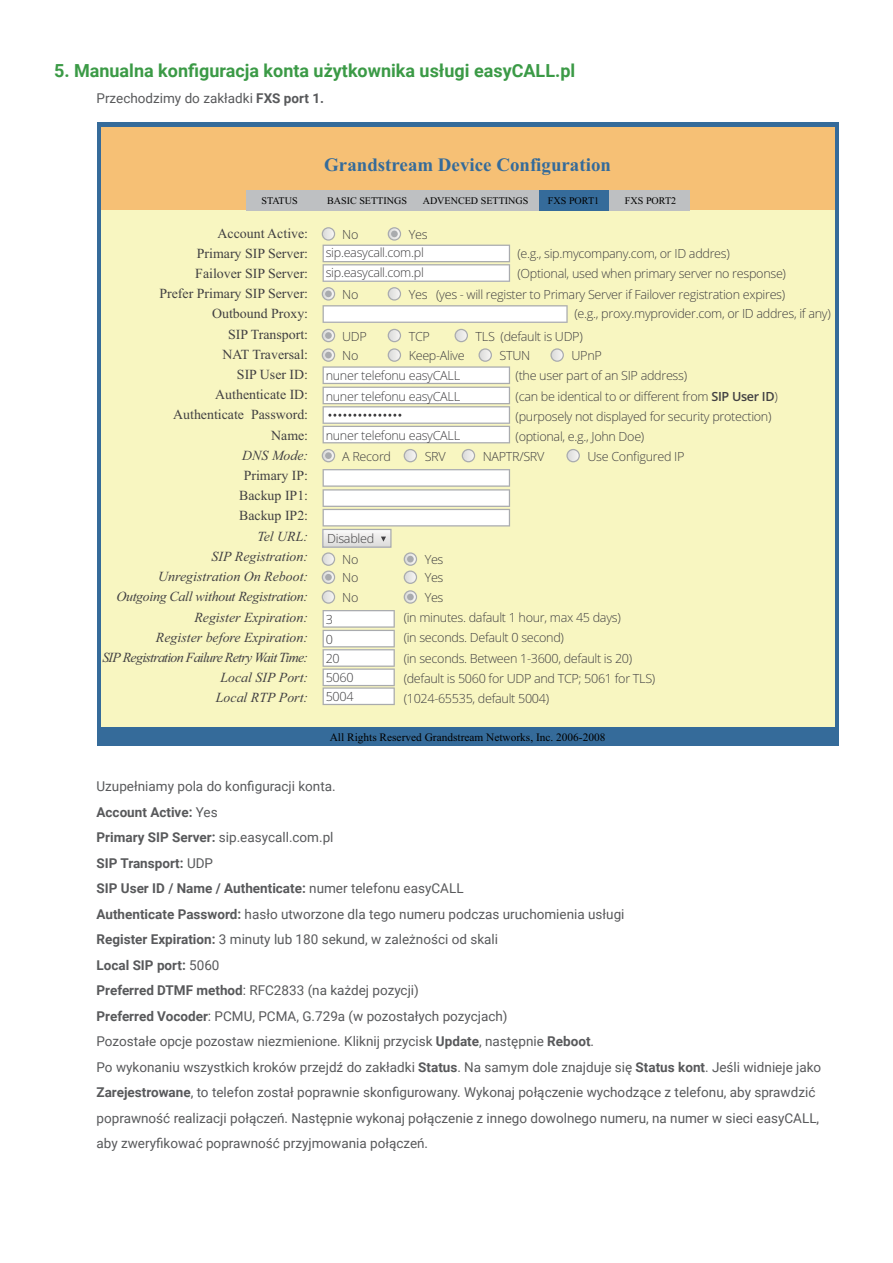
<style>
.page{position:relative;width:893px;height:1263px;background:#fff}
.page>*{position:absolute;margin:0;border:0;box-sizing:border-box;transform-origin:0 0}
.t1{font:700 18.9px "Times New Roman";color:#356b9a}
.H2{font:700 18px "Roboto";color:#3b9a46}
.t2{font:13.95px/20.2px "Times New Roman";color:#414042;text-align:right}
.t3{font:13.5px/25.5px "Roboto";color:#58595b}
.t4{font:700 13.5px "Roboto";color:#58595b}
.t5{font:300 12.6px/20.2px "Open Sans";letter-spacing:-.025em;color:#414042}
.t6{font:11.4px "Times New Roman";color:#000}
.t7{font:10.05px "Times New Roman";color:#000}
.s1{font-weight:700}
.s2{font-style:italic}
.s3{font-weight:600}
.s4{font-weight:400}
</style>
<div class="page">
<div style="left:98px;top:123px;width:741px;height:623px;background:#356b9a"></div>
<div style="left:102px;top:210px;width:733px;height:517px;background:#f8f6c1"></div>
<svg style="left:404px;top:554px;width:12px;height:10px"></svg>
<div style="left:404px;top:552px;width:13px;height:14px;border:1px solid #a9abae;border-radius:50%"></div>
<div style="left:407px;top:556px;width:7px;height:6px;background:#a9abae;border-radius:50%"></div>
<svg style="left:324px;top:531px;width:66px;height:15px"></svg>
<div style="left:322px;top:529px;width:70px;height:19px;border:1px solid #a9abae"></div>
<svg style="left:381px;top:537px;width:5px;height:5px"></svg>
<div style="left:102px;top:127px;width:733px;height:82px;background:#f6c075"></div>
<div style="left:308px;top:191px;width:381px;height:20px;background:#bec0c2"></div>
<div style="left:246px;top:191px;width:65px;height:20px;background:#bec0c2"></div>
<div style="left:539px;top:191px;width:69px;height:20px;background:#356b9a"></div>
<svg style="left:323px;top:610px;width:72px;height:95px;background:#f1f1ed"></svg>
<svg style="left:323px;top:469px;width:187px;height:57px;background:#f2f3ef"></svg>
<div style="left:322px;top:227px;width:13px;height:14px;border:1px solid #a9abae;border-radius:50%"></div>
<svg style="left:322px;top:228px;width:188px;height:54px"></svg>
<div style="left:388px;top:227px;width:13px;height:14px;border:1px solid #a9abae;border-radius:50%"></div>
<div style="left:391px;top:231px;width:7px;height:6px;background:#a9abae;border-radius:50%"></div>
<div style="left:322px;top:287px;width:13px;height:14px;border:1px solid #a9abae;border-radius:50%"></div>
<svg style="left:322px;top:288px;width:246px;height:35px"></svg>
<div style="left:388px;top:287px;width:13px;height:14px;border:1px solid #a9abae;border-radius:50%"></div>
<svg style="left:322px;top:329px;width:13px;height:13px"></svg>
<div style="left:322px;top:329px;width:13px;height:13px;border:1px solid #a9abae;border-radius:50%"></div>
<div style="left:325px;top:332px;width:7px;height:7px;background:#a9abae;border-radius:50%"></div>
<svg style="left:388px;top:329px;width:11px;height:13px"></svg>
<div style="left:388px;top:329px;width:13px;height:13px;border:1px solid #a9abae;border-radius:50%"></div>
<svg style="left:455px;top:329px;width:11px;height:13px"></svg>
<div style="left:455px;top:329px;width:13px;height:13px;border:1px solid #a9abae;border-radius:50%"></div>
<div style="left:322px;top:348px;width:13px;height:14px;border:1px solid #a9abae;border-radius:50%"></div>
<div style="left:388px;top:348px;width:13px;height:14px;border:1px solid #a9abae;border-radius:50%"></div>
<svg style="left:322px;top:349px;width:188px;height:94px"></svg>
<div style="left:478px;top:348px;width:14px;height:14px;border:1px solid #a9abae;border-radius:50%"></div>
<svg style="left:552px;top:349px;width:11px;height:12px"></svg>
<div style="left:550px;top:348px;width:14px;height:14px;border:1px solid #a9abae;border-radius:50%"></div>
<svg style="left:322px;top:449px;width:13px;height:13px"></svg>
<div style="left:322px;top:449px;width:13px;height:13px;border:1px solid #a9abae;border-radius:50%"></div>
<div style="left:325px;top:452px;width:7px;height:7px;background:#a9abae;border-radius:50%"></div>
<svg style="left:404px;top:449px;width:11px;height:13px"></svg>
<div style="left:404px;top:449px;width:13px;height:13px;border:1px solid #a9abae;border-radius:50%"></div>
<svg style="left:322px;top:554px;width:13px;height:10px"></svg>
<div style="left:322px;top:552px;width:13px;height:14px;border:1px solid #a9abae;border-radius:50%"></div>
<svg style="left:404px;top:572px;width:12px;height:10px"></svg>
<div style="left:404px;top:570px;width:13px;height:14px;border:1px solid #a9abae;border-radius:50%"></div>
<svg style="left:322px;top:572px;width:13px;height:10px"></svg>
<div style="left:322px;top:570px;width:13px;height:14px;border:1px solid #a9abae;border-radius:50%"></div>
<div style="left:325px;top:574px;width:7px;height:7px;background:#a9abae;border-radius:50%"></div>
<svg style="left:404px;top:592px;width:12px;height:10px"></svg>
<div style="left:404px;top:590px;width:13px;height:14px;border:1px solid #a9abae;border-radius:50%"></div>
<div style="left:407px;top:594px;width:7px;height:6px;background:#a9abae;border-radius:50%"></div>
<svg style="left:322px;top:592px;width:13px;height:10px"></svg>
<div style="left:322px;top:590px;width:13px;height:14px;border:1px solid #a9abae;border-radius:50%"></div>
<svg style="left:462px;top:449px;width:13px;height:13px"></svg>
<div style="left:462px;top:449px;width:13px;height:13px;border:1px solid #a9abae;border-radius:50%"></div>
<svg style="left:568px;top:449px;width:10px;height:13px"></svg>
<div style="left:566px;top:449px;width:14px;height:13px;border:1px solid #a9abae;border-radius:50%"></div>
<h1 class="H2" style="left:54px;top:58px;width:523px">5. Manualna konfiguracja konta użytkownika usługi easyCALL.pl</h1>
<p class="t3" style="left:97px;top:85px;width:229px">Przechodzimy do zakładki <span class="s1">FXS port 1.</span></p>
<p class="t1" style="left:324px;top:151px;width:288px">Grandstream Device Configuration</p>
<p class="t7" style="left:261px;top:197px;width:38px">STATUS</p>
<p class="t7" style="left:327px;top:197px;width:81px">BASIC SETTINGS</p>
<p class="t7" style="left:423px;top:197px;width:107px">ADVENCED SETTINGS</p>
<p class="t7" style="left:548px;top:197px;width:53px">FXS PORT1</p>
<p class="t7" style="left:625px;top:197px;width:53px">FXS PORT2</p>
<p class="t2" style="left:102px;top:224px;width:207px">Account Active:<br>Primary SIP Server:<br>Failover SIP Server:<br>Prefer Primary SIP Server:<br>Outbound Proxy:<br>SIP Transport:<br>NAT Traversal:<br>SIP User ID:<br>Authenticate ID:<br>Authenticate Password:<br>Name:<br><span class="s2">DNS Mode:<br></span>Primary IP:<br>Backup IP1:<br>Backup IP2:<br><span class="s2">Tel URL:<br>SIP Registration:<br>Unregistration On Reboot:<br>Outgoing Call without Registration:<br>Register Expiration:<br>Register before Expiration:<br>SIP Registration Failure Retry Wait Time:<br>Local SIP Port:<br>Local RTP Port:</span></p>
<p class="t5" style="left:342px;top:224px;width:18px">No</p>
<p class="t5" style="left:409px;top:224px;width:20px">Yes</p>
<p class="t5" style="left:326px;top:243px;width:100px;line-height:19.5px">sip.easycall.com.pl sip.easycall.com.pl</p>
<p class="t5" style="left:517px;top:243px;width:270px">(e.g., sip.mycompany.com, or ID addres)<br>(Optional, used when primary server no response)</p>
<p class="t5" style="left:574px;top:303px;width:258px">(e.g., proxy.myprovider.com, or ID addres, if any)</p>
<p class="t5" style="left:342px;top:284px;width:18px">No</p>
<p class="t5" style="left:409px;top:284px;width:378px">Yes (yes - will register to Primary Server if Failover registration expires)</p>
<p class="t5" style="left:342px;top:325px;width:26px">UDP</p>
<p class="t5" style="left:409px;top:325px;width:23px">TCP</p>
<p class="t5" style="left:476px;top:325px;width:109px">TLS (default is UDP)</p>
<p class="t5" style="left:342px;top:345px;width:18px">No</p>
<p class="t5" style="left:409px;top:345px;width:57px">Keep-Alive</p>
<p class="t5" style="left:500px;top:345px;width:32px">STUN</p>
<p class="t5" style="left:571px;top:345px;width:32px">UPnP</p>
<p class="t5" style="left:326px;top:365px;width:136px">nuner telefonu easyCALL</p>
<p class="t5" style="left:326px;top:385px;width:136px">nuner telefonu easyCALL</p>
<p class="t5" style="left:326px;top:425px;width:136px">nuner telefonu easyCALL</p>
<p class="t5" style="left:342px;top:446px;width:50px">A Record</p>
<p class="t5" style="left:425px;top:446px;width:23px">SRV</p>
<p class="t5" style="left:516px;top:365px;width:264px">(the user part of an SIP address)<br>(can be identical to or different from <span class="s3">SIP User ID</span>) (purposely not displayed for security protection) (optional, e.g., John Doe)</p>
<p class="t5" style="left:483px;top:446px;width:63px">NAPTR/SRV</p>
<p class="t5" style="left:587px;top:446px;width:98px">Use Configured IP</p>
<p class="t5" style="left:327px;top:528px;width:48px">Disabled</p>
<p class="t5" style="left:342px;top:549px;width:18px">No</p>
<p class="t5" style="left:425px;top:549px;width:20px">Yes</p>
<p class="t5" style="left:342px;top:567px;width:18px">No</p>
<p class="t5" style="left:425px;top:567px;width:20px">Yes</p>
<p class="t5" style="left:342px;top:587px;width:18px">No</p>
<p class="t5" style="left:425px;top:587px;width:20px">Yes</p>
<p class="t5" style="left:326px;top:609px;width:29px;line-height:19.4px">3<br>0<br>20<br>5060<br>5004</p>
<p class="t5" style="left:404px;top:607px;width:253px">(in minutes. dafault 1 hour, max 45 days)<br>(in seconds. Default 0 second)<br>(in seconds. Between 1-3600, default is 20) (default is 5060 for UDP and TCP; 5061 for TLS) (1024-65535, default 5004)</p>
<p class="t6" style="left:330px;top:733px;width:277px">All Rights Reserved Grandstream Networks, Inc. 2006-2008</p>
<p class="t3" style="left:97px;top:773px;width:241px">Uzupełniamy pola do konfiguracji konta.</p>
<p class="t4" style="left:97px;top:803px;width:123px">Account Active: <span class="s4">Yes</span></p>
<p class="t3" style="left:97px;top:824px;width:238px"><span class="s1">Primary SIP Server:</span> sip.easycall.com.pl</p>
<p class="t4" style="left:97px;top:854px;width:118px">SIP Transport: <span class="s4">UDP</span></p>
<p class="t4" style="left:97px;top:879px;width:369px">SIP User ID / Name / Authenticate: <span class="s4">numer telefonu easyCALL</span></p>
<p class="t3" style="left:97px;top:901px;width:529px"><span class="s1">Authenticate Password:</span> hasło utworzone dla tego numeru podczas uruchomienia usługi</p>
<p class="t3" style="left:97px;top:926px;width:403px"><span class="s1">Register Expiration:</span> 3 minuty lub 180 sekund, w zależności od skali</p>
<p class="t4" style="left:97px;top:956px;width:125px">Local SIP port: <span class="s4">5060</span></p>
<p class="t3" style="left:97px;top:977px;width:324px"><span class="s1">Preferred DTMF method</span>: RFC2833 (na każdej pozycji)</p>
<p class="t3" style="left:97px;top:1003px;width:413px"><span class="s1">Preferred Vocoder</span>: PCMU, PCMA, G.729a (w pozostałych pozycjach)</p>
<p class="t3" style="left:97px;top:1028px;width:499px">Pozostałe opcje pozostaw niezmienione. Kliknij przycisk <span class="s1">Update</span>, następnie <span class="s1">Reboot</span>.</p>
<p class="t3" style="left:97px;top:1054px;width:726px">Po wykonaniu wszystkich kroków przejdź do zakładki <span class="s1">Status</span>. Na samym dole znajduje się <span class="s1">Status kont</span>. Jeśli widnieje jako <span class="s1">Zarejestrowane</span>, to telefon został poprawnie skonfigurowany. Wykonaj połączenie wychodzące z telefonu, aby sprawdzić poprawność realizacji połączeń. Następnie wykonaj połączenie z innego dowolnego numeru, na numer w sieci easyCALL, aby zweryfikować poprawność przyjmowania połączeń.</p>
</div>
